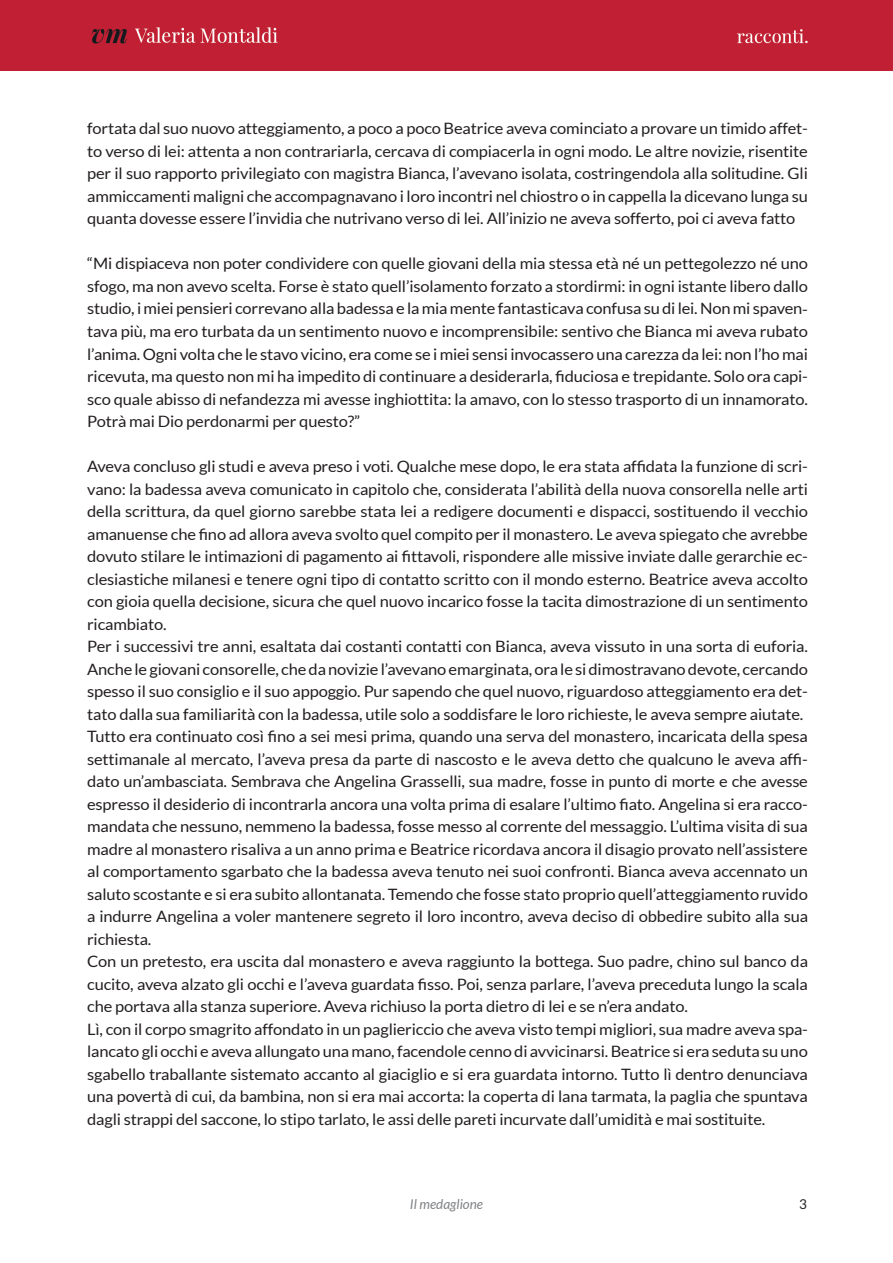
<style>
.page{position:relative;width:893px;height:1263px;background:#fff}
.page>*{position:absolute;margin:0;border:0;box-sizing:border-box;transform-origin:0 0}
.t1{font:15.6px/22.5px "Lato";letter-spacing:-.01em;color:#231f20;text-align:justify;scale:1.05 1}
.t2{font:italic 13.5px "Lato";color:#808285}
.t3{font:13.5px "Lato";color:#231f20}
</style>
<div class="page">
<div style="left:0;top:0;width:893px;height:70px;background:#c11f33"></div>
<p class="t1" style="left:87px;top:117px;width:688px">fortata dal suo nuovo atteggiamento, a poco a poco Beatrice aveva cominciato a provare un timido affet&shy;to verso di lei: attenta a non contrariarla, cercava di compiacerla in ogni modo. Le altre novizie, risentite per il suo rapporto privilegiato con magistra Bianca, l’avevano isolata, costringendola alla solitudine. Gli ammiccamenti maligni che accompagnavano i loro incontri nel chiostro o in cappella la dicevano lunga su quanta dovesse essere l’invidia che nutrivano verso di lei. All’inizio ne aveva sofferto, poi ci aveva fatto</p>
<p class="t1" style="left:87px;top:252px;width:688px">“Mi dispiaceva non poter condividere con quelle giovani della mia stessa età né un pettegolezzo né uno sfogo, ma non avevo scelta. Forse è stato quell’isolamento forzato a stordirmi: in ogni istante libero dallo studio, i miei pensieri correvano alla badessa e la mia mente fantasticava confusa su di lei. Non mi spaven&shy;tava più, ma ero turbata da un sentimento nuovo e incomprensibile: sentivo che Bianca mi aveva rubato l’anima. Ogni volta che le stavo vicino, era come se i miei sensi invocassero una carezza da lei: non l’ho mai ricevuta, ma questo non mi ha impedito di continuare a desiderarla, fiduciosa e trepidante. Solo ora capi&shy;sco quale abisso di nefandezza mi avesse inghiottita: la amavo, con lo stesso trasporto di un innamorato.<br>Potrà mai Dio perdonarmi per questo?”</p>
<p class="t1" style="left:87px;top:455px;width:688px;text-align:left">Aveva concluso gli studi e aveva preso i voti. Qualche mese dopo, le era stata affidata la funzione di scri&shy;vano: la badessa aveva comunicato in capitolo che, considerata l’abilità della nuova consorella nelle arti della scrittura, da quel giorno sarebbe stata lei a redigere documenti e dispacci, sostituendo il vecchio amanuense che fino ad allora aveva svolto quel compito per il monastero. Le aveva spiegato che avrebbe dovuto stilare le intimazioni di pagamento ai fittavoli, rispondere alle missive inviate dalle gerarchie ec&shy;clesiastiche milanesi e tenere ogni tipo di contatto scritto con il mondo esterno. Beatrice aveva accolto con gioia quella decisione, sicura che quel nuovo incarico fosse la tacita dimostrazione di un sentimento ricambiato.<br>Per i successivi tre anni, esaltata dai costanti contatti con Bianca, aveva vissuto in una sorta di euforia.<br>Anche le giovani consorelle, che da novizie l’avevano emarginata, ora le si dimostravano devote, cercando spesso il suo consiglio e il suo appoggio. Pur sapendo che quel nuovo, riguardoso atteggiamento era det&shy;tato dalla sua familiarità con la badessa, utile solo a soddisfare le loro richieste, le aveva sempre aiutate.<br>Tutto era continuato così fino a sei mesi prima, quando una serva del monastero, incaricata della spesa settimanale al mercato, l’aveva presa da parte di nascosto e le aveva detto che qualcuno le aveva affi&shy;dato un’ambasciata. Sembrava che Angelina Grasselli, sua madre, fosse in punto di morte e che avesse espresso il desiderio di incontrarla ancora una volta prima di esalare l’ultimo fiato. Angelina si era racco&shy;mandata che nessuno, nemmeno la badessa, fosse messo al corrente del messaggio. L’ultima visita di sua madre al monastero risaliva a un anno prima e Beatrice ricordava ancora il disagio provato nell’assistere al comportamento sgarbato che la badessa aveva tenuto nei suoi confronti. Bianca aveva accennato un saluto scostante e si era subito allontanata. Temendo che fosse stato proprio quell’atteggiamento ruvido a indurre Angelina a voler mantenere segreto il loro incontro, aveva deciso di obbedire subito alla sua richiesta.<br>Con un pretesto, era uscita dal monastero e aveva raggiunto la bottega. Suo padre, chino sul banco da cucito, aveva alzato gli occhi e l’aveva guardata fisso. Poi, senza parlare, l’aveva preceduta lungo la scala che portava alla stanza superiore. Aveva richiuso la porta dietro di lei e se n’era andato.<br>Lì, con il corpo smagrito affondato in un pagliericcio che aveva visto tempi migliori, sua madre aveva spa&shy;lancato gli occhi e aveva allungato una mano, facendole cenno di avvicinarsi. Beatrice si era seduta su uno sgabello traballante sistemato accanto al giaciglio e si era guardata intorno. Tutto lì dentro denunciava una povertà di cui, da bambina, non si era mai accorta: la coperta di lana tarmata, la paglia che spuntava dagli strappi del saccone, lo stipo tarlato, le assi delle pareti incurvate dall’umidità e mai sostituite.</p>
<p class="t2" style="left:410px;top:1196px;width:75px">Il medaglione</p>
<p class="t3" style="left:799px;top:1196px;width:9px">3</p>
</div>
